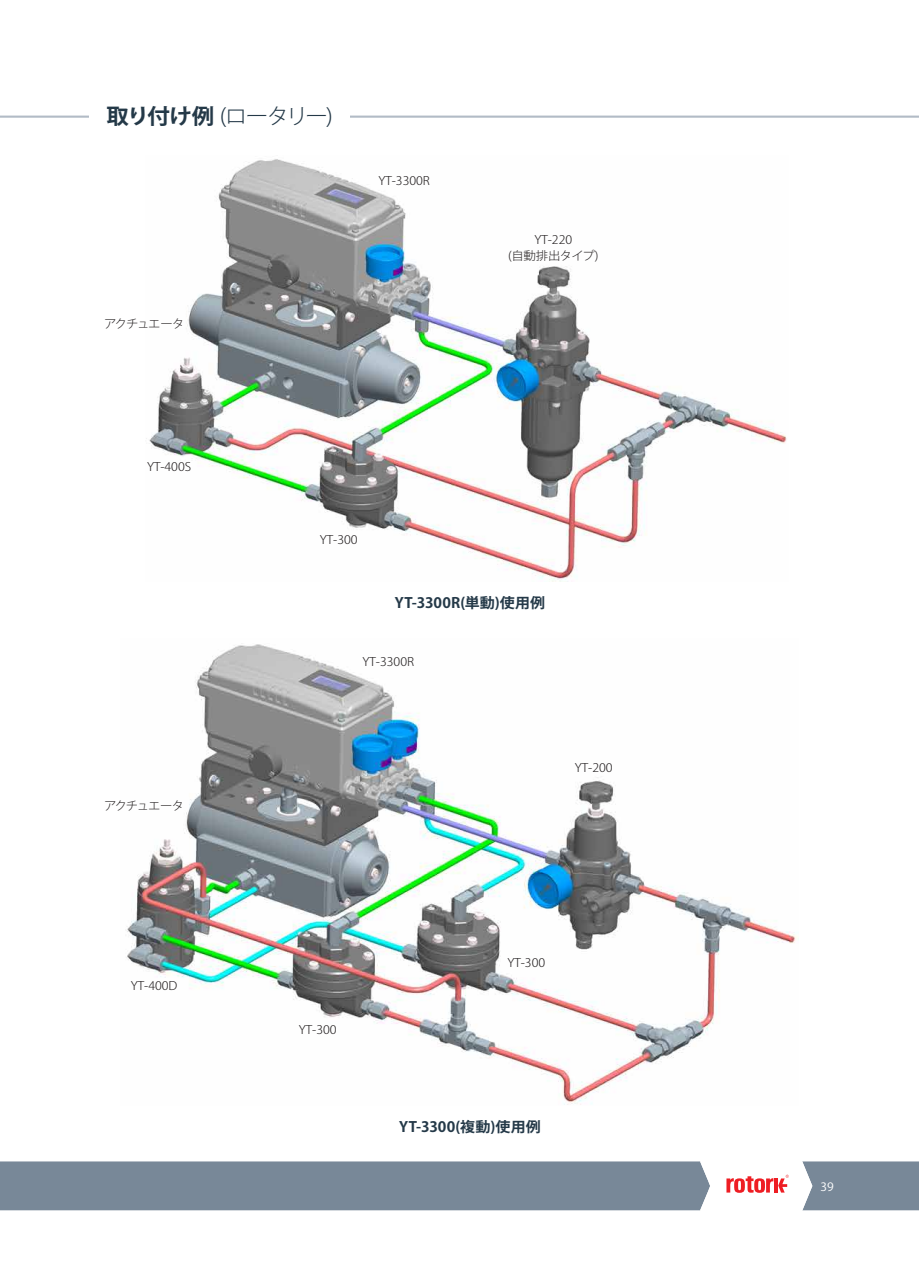
<style>
.page{position:relative;width:919px;height:1263px;background:#fff}
.page>*{position:absolute;margin:0;border:0;box-sizing:border-box;transform-origin:0 0}
.t1{font:300 21.3px "Koz Go Pro";letter-spacing:-.095em;color:#243948;scale:1.05 1}
.t2{font:700 14.25px "Koz Go Pr 6 N";letter-spacing:.01em;color:#243948;scale:1.05 1}
.t3{font:300 11.7px/16.5px "Koz Go Pro";color:#231f20;text-align:center;scale:1.05 1}
.t4{font:300 11.7px "Koz Go Pro";letter-spacing:-.09em;color:#231f20;scale:1.05 1}
.t5{font:11.4px "Koz Go Pr 6 N";color:#fff;scale:1.05 1}
.s1{font-family:"Koz Go Pr 6 N";font-weight:700}
</style>
<div class="page">
<hr style="left:0;top:116px;width:918px;height:2px;background:#b2bbc6">
<svg style="left:0;top:1161px;width:918px;height:49px;background:#8793a1"></svg>
<div style="left:89px;top:106px;width:261px;height:18px;background:#fff"></div>
<img style="left:126px;top:644px;width:672px;height:461px">
<img style="left:146px;top:159px;width:641px;height:423px">
<h1 class="t1" style="left:106px;top:103px;width:217px"><span class="s1">取り付け例</span> (ロータリー)</h1>
<p class="t3" style="left:378px;top:172px;width:51px">YT-3300R</p>
<p class="t4" style="left:104px;top:316px;width:78px">アクチュエータ</p>
<p class="t3" style="left:508px;top:231px;width:88px">YT-220<br>(自動排出タイプ)</p>
<p class="t3" style="left:147px;top:459px;width:44px">YT-400S</p>
<p class="t3" style="left:320px;top:531px;width:37px">YT-300</p>
<p class="t2" style="left:395px;top:594px;width:145px">YT-3300R(単動)使用例</p>
<p class="t4" style="left:104px;top:798px;width:78px">アクチュエータ</p>
<p class="t3" style="left:131px;top:978px;width:46px">YT-400D</p>
<p class="t3" style="left:362px;top:653px;width:51px">YT-3300R</p>
<p class="t3" style="left:575px;top:759px;width:37px">YT-200</p>
<p class="t3" style="left:299px;top:1022px;width:37px">YT-300</p>
<p class="t3" style="left:507px;top:955px;width:37px">YT-300</p>
<p class="t2" style="left:399px;top:1119px;width:136px">YT-3300(複動)使用例</p>
<p class="t5" style="left:820px;top:1180px;width:14px">39</p>
</div>
